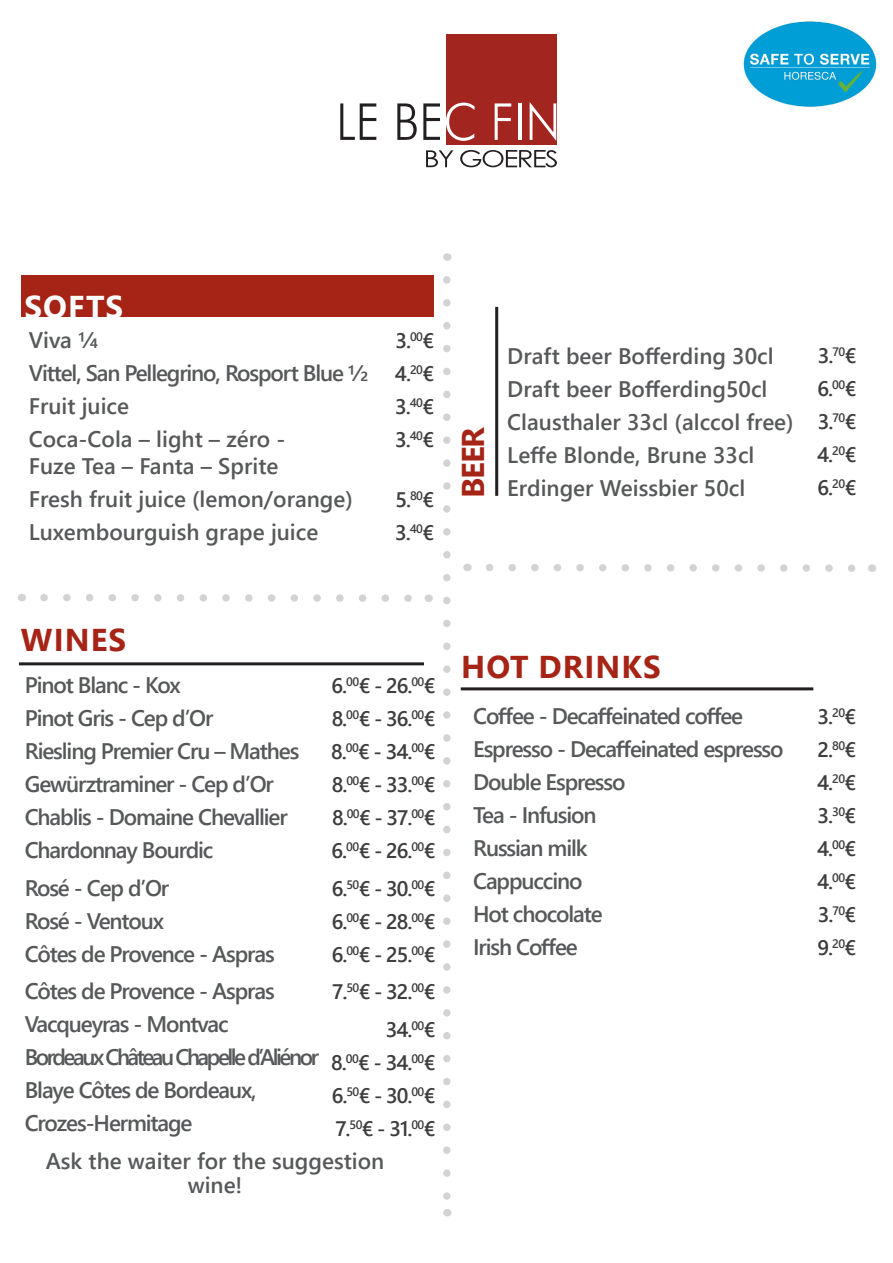
<style>
.page{position:relative;width:893px;height:1263px;background:#fff}
.page>*{position:absolute;margin:0;border:0;box-sizing:border-box;transform-origin:0 0}
.t1{font:700 31.5px "Segoe UI";letter-spacing:.035em;color:#a52416}
.t2{font:700 31.5px "Segoe UI";letter-spacing:.035em;color:#fff}
.t3{font:600 22.5px "Segoe UI";letter-spacing:-.05em;color:#57585a}
.t4{font:600 22.5px/24px "Segoe UI";color:#57585a;text-align:center}
.t5{font:600 22.5px "Segoe UI";letter-spacing:-.11em;color:#57585a}
.t6{font:600 21px "Segoe UI";letter-spacing:-.05em;color:#3e3e3f}
</style>
<div class="page">
<div style="left:446px;top:34px;width:111px;height:111px;background:#a22520"></div>
<svg style="left:426px;top:150px;width:27px;height:17px"></svg>
<svg style="left:460px;top:150px;width:97px;height:17px"></svg>
<svg style="left:340px;top:103px;width:36px;height:37px"></svg>
<svg style="left:397px;top:103px;width:20px;height:37px"></svg>
<svg style="left:423px;top:103px;width:17px;height:37px"></svg>
<svg style="left:446px;top:103px;width:29px;height:38px"></svg>
<svg style="left:495px;top:103px;width:16px;height:37px"></svg>
<hr style="left:518px;top:103px;width:3px;height:37px;background:#fff">
<svg style="left:530px;top:102px;width:26px;height:39px"></svg>
<img style="left:743px;top:21px;width:134px;height:86px">
<svg style="left:443px;top:280px;width:8px;height:920px"></svg>
<svg style="left:486px;top:564px;width:387px;height:8px"></svg>
<div style="left:22px;top:275px;width:412px;height:42px;background:#a52416"></div>
<svg style="left:40px;top:594px;width:389px;height:8px"></svg>
<hr style="left:461px;top:687px;width:352px;height:3px;background:#231f20">
<hr style="left:495px;top:307px;width:3px;height:189px;background:#231f20">
<hr style="left:19px;top:662px;width:405px;height:3px;background:#231f20">
<p class="t2" style="left:24px;top:277px;width:100px">SOFTS</p>
<p class="t3" style="left:29px;top:318px;width:72px">Viva ¼</p>
<p class="t3" style="left:29px;top:351px;width:342px">Vittel, San Pellegrino, Rosport Blue ½</p>
<p class="t4" style="left:29px;top:392px;width:102px">Fruit juice</p>
<p class="t4" style="left:29px;top:425px;width:258px">Coca-Cola – light – zéro -</p>
<p class="t4" style="left:29px;top:452px;width:251px">Fuze Tea – Fanta – Sprite</p>
<p class="t4" style="left:29px;top:485px;width:326px">Fresh fruit juice (lemon/orange)</p>
<p class="t4" style="left:29px;top:518px;width:291px">Luxembourguish grape juice</p>
<p class="t6" style="left:395px;top:321px;width:40px">3.<sup>00</sup>€</p>
<p class="t6" style="left:395px;top:354px;width:41px">4.<sup>20</sup>€</p>
<p class="t6" style="left:395px;top:387px;width:40px">3.<sup>40</sup>€</p>
<p class="t6" style="left:395px;top:420px;width:40px">3.<sup>40</sup>€</p>
<p class="t6" style="left:395px;top:480px;width:40px">5.<sup>80</sup>€</p>
<p class="t6" style="left:395px;top:513px;width:40px">3.<sup>40</sup>€</p>
<p class="t1" style="left:443px;top:498px;width:73px;rotate:-90deg">BEER</p>
<p class="t4" style="left:507px;top:342px;width:268px">Draft beer Bofferding 30cl</p>
<p class="t4" style="left:507px;top:375px;width:262px">Draft beer Bofferding50cl</p>
<p class="t4" style="left:507px;top:408px;width:288px">Clausthaler 33cl (alccol free)</p>
<p class="t4" style="left:507px;top:441px;width:249px">Leffe Blonde, Brune 33cl</p>
<p class="t4" style="left:507px;top:474px;width:240px">Erdinger Weissbier 50cl</p>
<p class="t6" style="left:818px;top:335px;width:40px">3.<sup>70</sup>€</p>
<p class="t6" style="left:818px;top:368px;width:40px">6.<sup>00</sup>€</p>
<p class="t6" style="left:818px;top:401px;width:40px">3.<sup>70</sup>€</p>
<p class="t6" style="left:817px;top:434px;width:41px">4.<sup>20</sup>€</p>
<p class="t6" style="left:818px;top:467px;width:40px">6.<sup>20</sup>€</p>
<p class="t1" style="left:21px;top:610px;width:107px">WINES</p>
<p class="t3" style="left:25px;top:664px;width:158px">Pinot Blanc - Kox</p>
<p class="t3" style="left:25px;top:697px;width:190px">Pinot Gris - Cep d’Or</p>
<p class="t3" style="left:25px;top:730px;width:276px">Riesling Premier Cru – Mathes</p>
<p class="t3" style="left:25px;top:763px;width:251px">Gewürztraminer - Cep d’Or</p>
<p class="t3" style="left:25px;top:796px;width:264px">Chablis - Domaine Chevallier</p>
<p class="t3" style="left:25px;top:829px;width:190px">Chardonnay Bourdic</p>
<p class="t3" style="left:25px;top:866px;width:146px">Rosé - Cep d’Or</p>
<p class="t3" style="left:25px;top:899px;width:141px">Rosé - Ventoux</p>
<p class="t3" style="left:25px;top:932px;width:251px">Côtes de Provence - Aspras</p>
<p class="t3" style="left:25px;top:970px;width:251px">Côtes de Provence - Aspras</p>
<p class="t3" style="left:25px;top:1003px;width:205px">Vacqueyras - Montvac</p>
<p class="t5" style="left:25px;top:1036px;width:296px">Bordeaux Château Chapelle d’Aliénor</p>
<p class="t3" style="left:25px;top:1069px;width:233px">Blaye Côtes de Bordeaux,</p>
<p class="t3" style="left:25px;top:1102px;width:169px">Crozes-Hermitage</p>
<p class="t4" style="left:46px;top:1147px;width:340px">Ask the waiter for the suggestion wine!</p>
<p class="t6" style="left:332px;top:666px;width:105px">6.<sup>00</sup>€ - 26.<sup>00</sup>€</p>
<p class="t6" style="left:332px;top:699px;width:105px">8.<sup>00</sup>€ - 36.<sup>00</sup>€</p>
<p class="t6" style="left:331px;top:732px;width:106px">8.<sup>00</sup>€ - 34.<sup>00</sup>€</p>
<p class="t6" style="left:332px;top:765px;width:105px">8.<sup>00</sup>€ - 33.<sup>00</sup>€</p>
<p class="t6" style="left:332px;top:798px;width:105px">8.<sup>00</sup>€ - 37.<sup>00</sup>€</p>
<p class="t6" style="left:332px;top:831px;width:105px">6.<sup>00</sup>€ - 26.<sup>00</sup>€</p>
<p class="t6" style="left:332px;top:868px;width:105px">6.<sup>50</sup>€ - 30.<sup>00</sup>€</p>
<p class="t6" style="left:332px;top:901px;width:105px">6.<sup>00</sup>€ - 28.<sup>00</sup>€</p>
<p class="t6" style="left:332px;top:934px;width:105px">6.<sup>00</sup>€ - 25.<sup>00</sup>€</p>
<p class="t6" style="left:332px;top:972px;width:105px">7.<sup>50</sup>€ - 32.<sup>00</sup>€</p>
<p class="t6" style="left:386px;top:1009px;width:51px">34.<sup>00</sup>€</p>
<p class="t6" style="left:331px;top:1042px;width:106px">8.<sup>00</sup>€ - 34.<sup>00</sup>€</p>
<p class="t6" style="left:332px;top:1075px;width:105px">6.<sup>50</sup>€ - 30.<sup>00</sup>€</p>
<p class="t6" style="left:335px;top:1108px;width:102px">7.<sup>50</sup>€ - 31.<sup>00</sup>€</p>
<p class="t1" style="left:461px;top:637px;width:201px">HOT DRINKS</p>
<p class="t3" style="left:473px;top:694px;width:272px">Coffee - Decaffeinated coffee</p>
<p class="t3" style="left:473px;top:727px;width:312px">Espresso - Decaffeinated espresso</p>
<p class="t3" style="left:473px;top:760px;width:154px">Double Espresso</p>
<p class="t3" style="left:473px;top:793px;width:125px">Tea - Infusion</p>
<p class="t3" style="left:473px;top:826px;width:116px">Russian milk</p>
<p class="t3" style="left:473px;top:859px;width:111px">Cappuccino</p>
<p class="t3" style="left:473px;top:892px;width:131px">Hot chocolate</p>
<p class="t3" style="left:473px;top:925px;width:106px">Irish Coffee</p>
<p class="t6" style="left:817px;top:696px;width:40px">3.<sup>20</sup>€</p>
<p class="t6" style="left:817px;top:729px;width:40px">2.<sup>80</sup>€</p>
<p class="t6" style="left:817px;top:762px;width:41px">4.<sup>20</sup>€</p>
<p class="t6" style="left:817px;top:795px;width:40px">3.<sup>30</sup>€</p>
<p class="t6" style="left:817px;top:828px;width:41px">4.<sup>00</sup>€</p>
<p class="t6" style="left:817px;top:861px;width:41px">4.<sup>00</sup>€</p>
<p class="t6" style="left:818px;top:894px;width:40px">3.<sup>70</sup>€</p>
<p class="t6" style="left:817px;top:927px;width:40px">9.<sup>20</sup>€</p>
</div>
